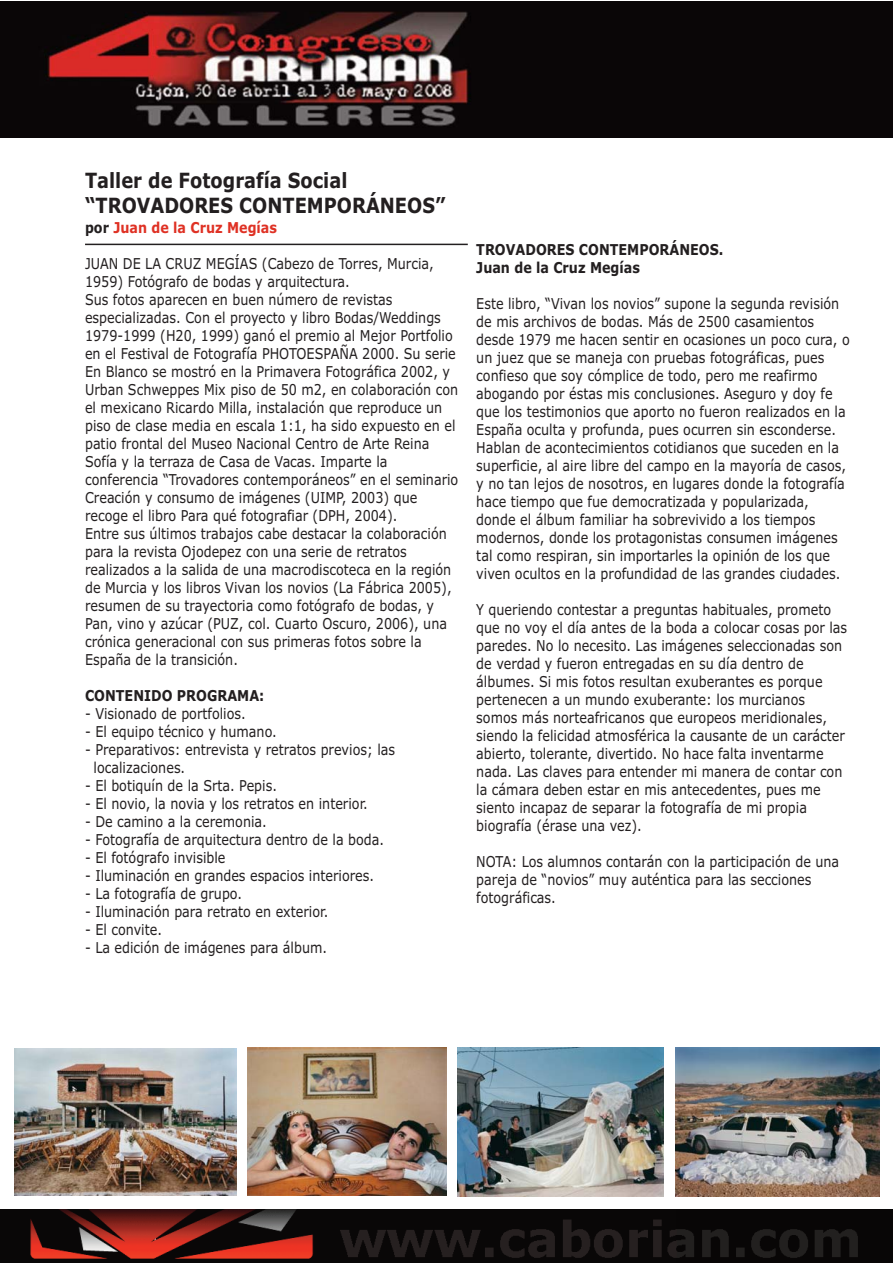
<style>
.page{position:relative;width:893px;height:1263px;background:#fff}
.page>*{position:absolute;margin:0;border:0;box-sizing:border-box;transform-origin:0 0}
.t1{font:700 21px/25.2px "Verdana";color:#231f20;scale:.85 1}
.t2{font:15px/18px "Verdana";color:#231f20;scale:.85 1}
.t3{font:700 15px/18px "Verdana";color:#231f20;scale:.85 1}
.t4{font:700 15px "Verdana";color:#df3124;scale:.85 1}
.s1{color:#231f20}
</style>
<div class="page">
<img style="left:0;top:2px;width:892px;height:136px">
<img style="left:0;top:1209px;width:892px;height:54px">
<img style="left:247px;top:1047px;width:200px;height:149px">
<img style="left:15px;top:1048px;width:221px;height:148px">
<img style="left:457px;top:1047px;width:207px;height:149px">
<img style="left:675px;top:1047px;width:205px;height:149px">
<hr style="left:85px;top:244px;width:383px;height:1px;background:#231f20">
<h1 class="t1" style="left:85px;top:169px;width:425px">Taller de Fotografía Social “TROVADORES CONTEMPORÁNEOS”</h1>
<p class="t4" style="left:85px;top:222px;width:227px"><span class="s1">por</span> Juan de la Cruz Megías</p>
<p class="t2" style="left:85px;top:256px;width:441px">JUAN DE LA CRUZ MEGÍAS (Cabezo de Torres, Murcia, 1959) Fotógrafo de bodas y arquitectura.<br>Sus fotos aparecen en buen número de revistas especializadas. Con el proyecto y libro Bodas/Weddings 1979-1999 (H20, 1999) ganó el premio al Mejor Portfolio en el Festival de Fotografía PHOTOESPAÑA 2000. Su serie En Blanco se mostró en la Primavera Fotográfica 2002, y Urban Schweppes Mix piso de 50 m2, en colaboración con el mexicano Ricardo Milla, instalación que reproduce un piso de clase media en escala 1:1, ha sido expuesto en el patio frontal del Museo Nacional Centro de Arte Reina Sofía y la terraza de Casa de Vacas. Imparte la conferencia “Trovadores contemporáneos” en el seminario Creación y consumo de imágenes (UIMP, 2003) que recoge el libro Para qué fotografiar (DPH, 2004).<br>Entre sus últimos trabajos cabe destacar la colaboración para la revista Ojodepez con una serie de retratos realizados a la salida de una macrodiscoteca en la región de Murcia y los libros Vivan los novios (La Fábrica 2005), resumen de su trayectoria como fotógrafo de bodas, y Pan, vino y azúcar (PUZ, col. Cuarto Oscuro, 2006), una crónica generacional con sus primeras fotos sobre la España de la transición.</p>
<p class="t3" style="left:85px;top:688px;width:212px">CONTENIDO PROGRAMA:</p>
<p class="t2" style="left:85px;top:706px;width:191px">- Visionado de portfolios.</p>
<p class="t2" style="left:85px;top:724px;width:227px">- El equipo técnico y humano.</p>
<p class="t2" style="left:94px;top:742px;width:356px;text-indent:-9px">- Preparativos: entrevista y retratos previos; las localizaciones.</p>
<p class="t2" style="left:85px;top:778px;width:227px">- El botiquín de la Srta. Pepis.</p>
<p class="t2" style="left:85px;top:796px;width:334px">- El novio, la novia y los retratos en interior.</p>
<p class="t2" style="left:85px;top:814px;width:215px">- De camino a la ceremonia.</p>
<p class="t2" style="left:85px;top:832px;width:353px">- Fotografía de arquitectura dentro de la boda.</p>
<p class="t2" style="left:85px;top:850px;width:167px">- El fotógrafo invisible</p>
<p class="t2" style="left:85px;top:868px;width:342px">- Iluminación en grandes espacios interiores.</p>
<p class="t2" style="left:85px;top:886px;width:186px">- La fotografía de grupo.</p>
<p class="t2" style="left:85px;top:904px;width:288px">- Iluminación para retrato en exterior.</p>
<p class="t2" style="left:85px;top:922px;width:92px">- El convite.</p>
<p class="t2" style="left:85px;top:940px;width:286px">- La edición de imágenes para álbum.</p>
<p class="t3" style="left:476px;top:242px;width:292px">TROVADORES CONTEMPORÁNEOS.<br>Juan de la Cruz Megías</p>
<p class="t2" style="left:476px;top:296px;width:441px">Este libro, “Vivan los novios” supone la segunda revisión de mis archivos de bodas. Más de 2500 casamientos desde 1979 me hacen sentir en ocasiones un poco cura, o un juez que se maneja con pruebas fotográficas, pues confieso que soy cómplice de todo, pero me reafirmo abogando por éstas mis conclusiones. Aseguro y doy fe que los testimonios que aporto no fueron realizados en la España oculta y profunda, pues ocurren sin esconderse.<br>Hablan de acontecimientos cotidianos que suceden en la superficie, al aire libre del campo en la mayoría de casos, y no tan lejos de nosotros, en lugares donde la fotografía hace tiempo que fue democratizada y popularizada, donde el álbum familiar ha sobrevivido a los tiempos modernos, donde los protagonistas consumen imágenes tal como respiran, sin importarles la opinión de los que viven ocultos en la profundidad de las grandes ciudades.</p>
<p class="t2" style="left:476px;top:602px;width:438px">Y queriendo contestar a preguntas habituales, prometo que no voy el día antes de la boda a colocar cosas por las paredes. No lo necesito. Las imágenes seleccionadas son de verdad y fueron entregadas en su día dentro de álbumes. Si mis fotos resultan exuberantes es porque pertenecen a un mundo exuberante: los murcianos somos más norteafricanos que europeos meridionales, siendo la felicidad atmosférica la causante de un carácter abierto, tolerante, divertido. No hace falta inventarme nada. Las claves para entender mi manera de contar con la cámara deben estar en mis antecedentes, pues me siento incapaz de separar la fotografía de mi propia biografía (érase una vez).</p>
<p class="t2" style="left:476px;top:854px;width:428px">NOTA: Los alumnos contarán con la participación de una pareja de “novios” muy auténtica para las secciones fotográficas.</p>
</div>
